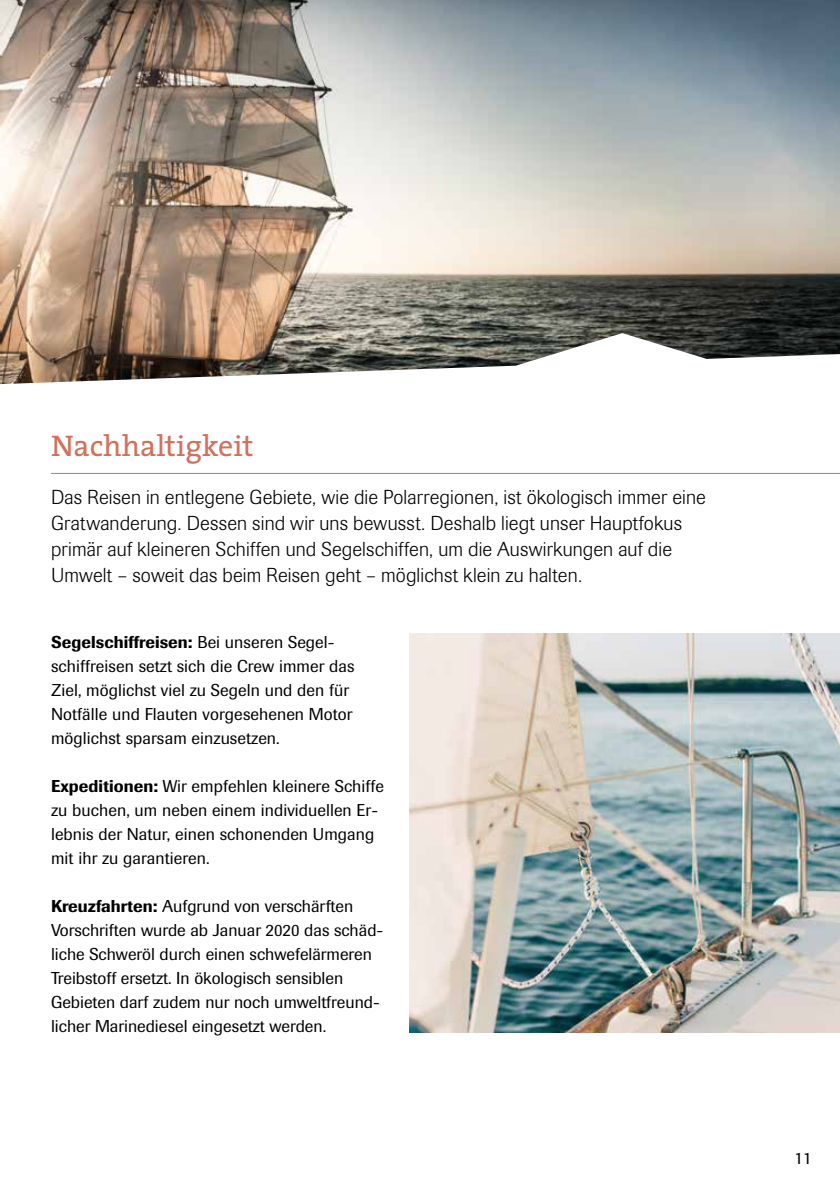
<style>
.page{position:relative;width:840px;height:1191px;background:#fff}
.page>*{position:absolute;margin:0;border:0;box-sizing:border-box;transform-origin:0 0}
.t1{font:30px "The Serif";color:#d1705c}
.t2{font:300 20px/26px "Imago";letter-spacing:.01em;color:#000}
.t3{font:17px/24px "Imago";letter-spacing:.005em;color:#000}
.s1{font-weight:500}
</style>
<div class="page">
<img style="left:0;top:0;width:839px;height:384px">
<hr style="left:51px;top:473px;width:788px;height:1px;background:#d1705c">
<img style="left:409px;top:633px;width:430px;height:399px">
<h1 class="t1" style="left:51px;top:421px;width:204px">Nachhaltigkeit</h1>
<p class="t2" style="left:51px;top:484px;width:655px">Das Reisen in entlegene Gebiete, wie die Polarregionen, ist ökologisch immer eine Gratwanderung. Dessen sind wir uns bewusst. Deshalb liegt unser Hauptfokus primär auf kleineren Schiffen und Segelschiffen, um die Auswirkungen auf die Umwelt – soweit das beim Reisen geht – möglichst klein zu halten.</p>
<p class="t3" style="left:51px;top:630px;width:305px"><span class="s1">Segelschiffreisen:</span> Bei unseren Segel&shy;schiffreisen setzt sich die Crew immer das Ziel, möglichst viel zu Segeln und den für Notfälle und Flauten vorgesehenen Motor möglichst sparsam einzusetzen.</p>
<p class="t3" style="left:51px;top:774px;width:334px"><span class="s1">Expeditionen:</span> Wir empfehlen kleinere Schiffe zu buchen, um neben einem individuellen Er&shy;lebnis der Natur, einen schonenden Umgang mit ihr zu garantieren.</p>
<p class="t3" style="left:51px;top:894px;width:333px"><span class="s1">Kreuzfahrten:</span> Aufgrund von verschärften Vorschriften wurde ab Januar 2020 das schäd&shy;liche Schweröl durch einen schwefelärmeren Treibstoff ersetzt. In ökologisch sensiblen Gebieten darf zudem nur noch umweltfreund&shy;licher Marinediesel eingesetzt werden.</p>
<p class="t3" style="left:794px;top:1146px;width:18px">11</p>
</div>
